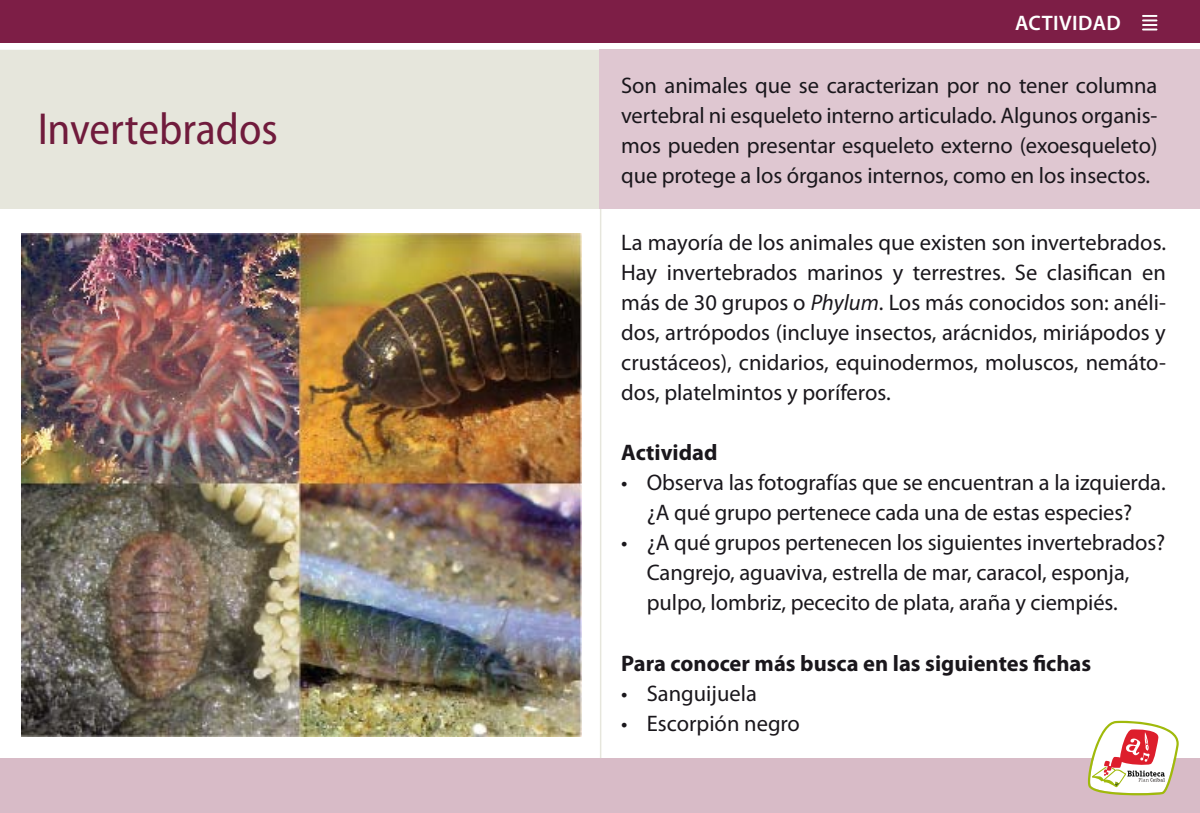
<style>
.page{position:relative;width:1200px;height:813px;background:#fff}
.page>*{position:absolute;margin:0;border:0;box-sizing:border-box;transform-origin:0 0}
.t1{font:semi-condensed 45px "Myriad Pro";color:#7d1e46}
.t2{font:22.5px/30px "Myriad Pro";letter-spacing:-.005em;color:#1a171c;text-align:justify}
.t3{font:700 22.5px "Myriad Pro";color:#1a171c}
.t4{font:600 21px "Myriad Pro";letter-spacing:.02em;color:#fff}
.s1{font-style:italic}
</style>
<div class="page">
<div style="left:0;top:0;width:1199px;height:43px;background:#7d1e46"></div>
<div style="left:0;top:50px;width:599px;height:159px;background:#e6e6dc"></div>
<svg style="left:1142px;top:15px;width:15px;height:15px"></svg>
<div style="left:0;top:757px;width:1199px;height:55px;background:#d8bbc7"></div>
<div style="left:599px;top:50px;width:600px;height:159px;background:#dfc7d1"></div>
<hr style="left:599px;top:209px;width:2px;height:548px;background:#e6e6dc">
<img style="left:22px;top:233px;width:559px;height:503px">
<svg style="left:1087px;top:720px;width:91px;height:75px"></svg>
<h1 class="t1" style="left:37px;top:101px;width:242px">Invertebrados</h1>
<p class="t4" style="left:1015px;top:9px;width:107px">ACTIVIDAD</p>
<p class="t2" style="left:621px;top:70px;width:537px">Son animales que se caracterizan por no tener columna vertebral ni esqueleto interno articulado. Algunos organis&shy;mos pueden presentar esqueleto externo (exoesqueleto) que protege a los órganos internos, como en los insectos.</p>
<p class="t2" style="left:621px;top:227px;width:546px">La mayoría de los animales que existen son invertebrados.<br>Hay invertebrados marinos y terrestres. Se clasifican en más de 30 grupos o <span class="s1">Phylum</span>. Los más conocidos son: anéli&shy;dos, artrópodos (incluye insectos, arácnidos, miriápodos y crustáceos), cnidarios, equinodermos, moluscos, nemáto&shy;dos, platelmintos y poríferos.</p>
<p class="t3" style="left:621px;top:438px;width:98px">Actividad</p>
<p class="t2" style="left:621px;top:467px;width:545px;text-align:center">• Observa las fotografías que se encuentran a la izquierda. ¿A qué grupo pertenece cada una de estas especies?</p>
<p class="t2" style="left:646px;top:527px;width:520px;text-align:left;text-indent:-26px">• ¿A qué grupos pertenecen los siguientes invertebrados?<br>Cangrejo, aguaviva, estrella de mar, caracol, esponja, pulpo, lombriz, pececito de plata, araña y ciempiés.</p>
<p class="t3" style="left:621px;top:648px;width:471px">Para conocer más busca en las siguientes fichas</p>
<p class="t2" style="left:621px;top:677px;width:137px">• Sanguijuela</p>
<p class="t2" style="left:621px;top:707px;width:180px">• Escorpión negro</p>
</div>
